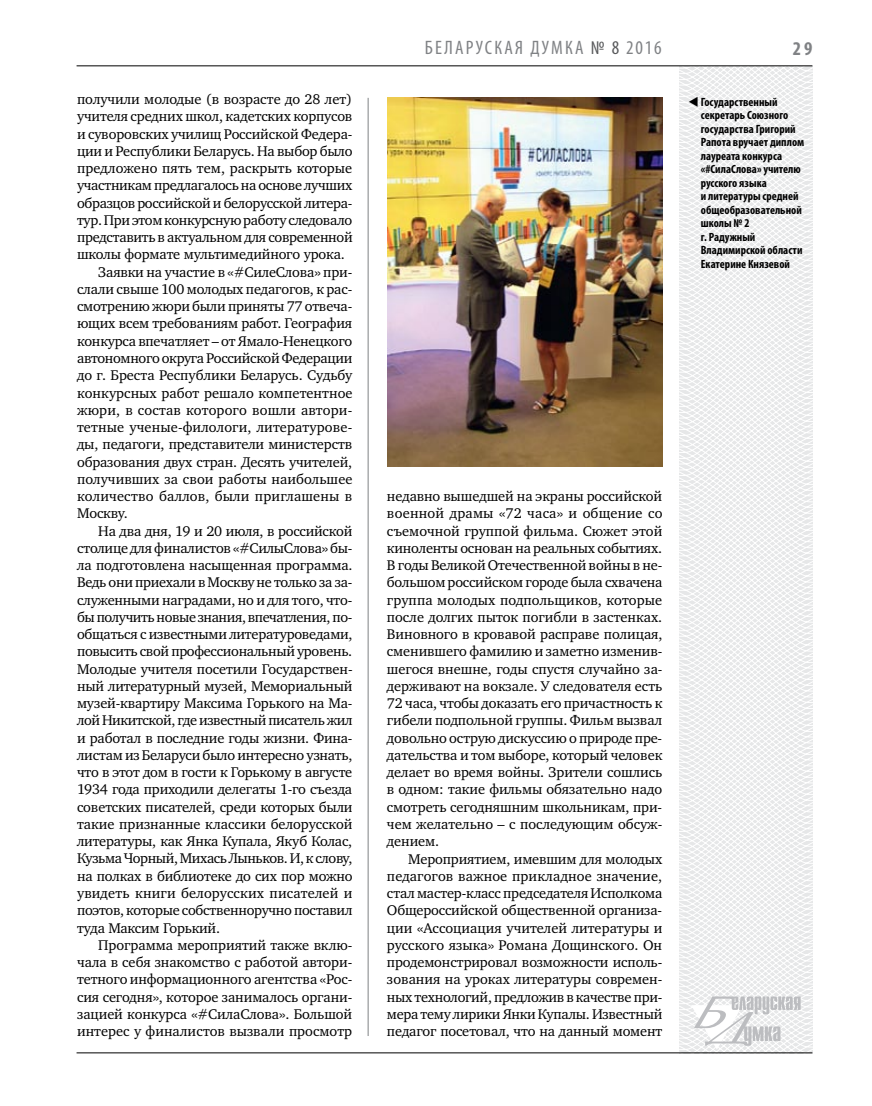
<style>
.page{position:relative;width:872px;height:1106px;background:#fff}
.page>*{position:absolute;margin:0;border:0;box-sizing:border-box;transform-origin:0 0}
.t1{font:condensed 19.5px "Myriad Pro";letter-spacing:.11em;color:#808285}
.t2{font:700 condensed 19.5px "Myriad Pro";color:#808285}
.t3{font:14.4px/17.2px "Charter C";letter-spacing:-.01em;color:#000;text-align:justify}
.t4{font:14.4px "Charter C";letter-spacing:.01em;color:#000}
.t5{font:14.4px "Charter C";letter-spacing:-.03em;color:#000}
.t6{font:700 condensed 12px/13.5px "Myriad Pro";color:#000}
.s1{color:#58595b}
</style>
<div class="page">
<hr style="left:368px;top:98px;width:1px;height:938px;background:#808285">
<svg style="left:621px;top:65px;width:192px;height:989px"></svg>
<svg style="left:691px;top:996px;width:109px;height:53px"></svg>
<hr style="left:77px;top:65px;width:735px;height:1px;background:#000">
<hr style="left:77px;top:1052px;width:735px;height:1px;background:#000">
<img style="left:387px;top:97px;width:275px;height:369px">
<svg style="left:698px;top:106px;width:12px;height:1px"></svg>
<p class="t3" style="left:77px;top:91px;width:277px">получили молодые (в возрасте до 28 лет)</p>
<p class="t3" style="left:77px;top:108px;width:277px">учителя средних школ, кадетских корпусов</p>
<p class="t3" style="left:77px;top:125px;width:277px">и суворовских училищ Российской Федера-</p>
<p class="t3" style="left:77px;top:142px;width:277px">ции и Республики Беларусь. На выбор было</p>
<p class="t3" style="left:77px;top:160px;width:277px">предложено пять тем, раскрыть которые</p>
<p class="t3" style="left:77px;top:177px;width:277px">участникам предлагалось на основе лучших</p>
<p class="t3" style="left:77px;top:194px;width:277px">образцов российской и белорусской литера-</p>
<p class="t3" style="left:77px;top:211px;width:277px">тур. При этом конкурсную работу следовало</p>
<p class="t3" style="left:77px;top:229px;width:277px">представить в актуальном для современной</p>
<p class="t3" style="left:77px;top:246px;width:269px">школы формате мультимедийного урока.</p>
<p class="t3" style="left:98px;top:263px;width:255px">Заявки на участие в «#СилеСлова» при-</p>
<p class="t3" style="left:77px;top:280px;width:277px">слали свыше 100 молодых педагогов, к рас-</p>
<p class="t3" style="left:77px;top:298px;width:277px">смотрению жюри были приняты 77 отвеча-</p>
<p class="t3" style="left:77px;top:315px;width:277px">ющих всем требованиям работ. География</p>
<p class="t3" style="left:77px;top:332px;width:277px">конкурса впечатляет – от Ямало-Ненецкого</p>
<p class="t3" style="left:77px;top:349px;width:277px">автономного округа Российской Федерации</p>
<p class="t3" style="left:77px;top:367px;width:277px">до г. Бреста Республики Беларусь. Судьбу</p>
<p class="t3" style="left:77px;top:384px;width:277px">конкурсных работ решало компетентное</p>
<p class="t4" style="left:77px;top:402px;width:277px">жюри, в состав которого вошли автори-</p>
<p class="t4" style="left:77px;top:419px;width:277px">тетные ученые-филологи, литературове-</p>
<p class="t3" style="left:77px;top:436px;width:277px">ды, педагоги, представители министерств</p>
<p class="t3" style="left:77px;top:453px;width:277px">образования двух стран. Десять учителей,</p>
<p class="t3" style="left:77px;top:470px;width:277px">получивших за свои работы наибольшее</p>
<p class="t4" style="left:77px;top:488px;width:277px">количество баллов, были приглашены в</p>
<p class="t3" style="left:77px;top:505px;width:52px">Москву.</p>
<p class="t3" style="left:98px;top:522px;width:255px">На два дня, 19 и 20 июля, в российской</p>
<p class="t3" style="left:77px;top:539px;width:277px">столице для финалистов «#СилыСлова» бы-</p>
<p class="t3" style="left:77px;top:556px;width:277px">ла подготовлена насыщенная программа.</p>
<p class="t3" style="left:77px;top:574px;width:277px">Ведь они приехали в Москву не только за за-</p>
<p class="t3" style="left:77px;top:591px;width:277px">служенными наградами, но и для того, что-</p>
<p class="t5" style="left:77px;top:609px;width:277px">бы получить новые знания, впечатления, по-</p>
<p class="t3" style="left:77px;top:625px;width:277px">общаться с известными литературоведами,</p>
<p class="t3" style="left:77px;top:643px;width:277px">повысить свой профессиональный уровень.</p>
<p class="t3" style="left:77px;top:660px;width:277px">Молодые учителя посетили Государствен-</p>
<p class="t3" style="left:77px;top:677px;width:277px">ный литературный музей, Мемориальный</p>
<p class="t3" style="left:77px;top:694px;width:277px">музей-квартиру Максима Горького на Ма-</p>
<p class="t3" style="left:77px;top:712px;width:277px">лой Никитской, где известный писатель жил</p>
<p class="t3" style="left:77px;top:729px;width:277px">и работал в последние годы жизни. Фина-</p>
<p class="t3" style="left:77px;top:746px;width:277px">листам из Беларуси было интересно узнать,</p>
<p class="t3" style="left:77px;top:764px;width:277px">что в этот дом в гости к Горькому в августе</p>
<p class="t3" style="left:77px;top:781px;width:277px">1934 года приходили делегаты 1-го съезда</p>
<p class="t3" style="left:77px;top:798px;width:277px">советских писателей, среди которых были</p>
<p class="t3" style="left:77px;top:815px;width:277px">такие признанные классики белорусской</p>
<p class="t3" style="left:77px;top:833px;width:277px">литературы, как Янка Купала, Якуб Колас,</p>
<p class="t5" style="left:77px;top:850px;width:277px">Кузьма Чорный, Михась Лыньков. И, к слову,</p>
<p class="t3" style="left:77px;top:867px;width:277px">на полках в библиотеке до сих пор можно</p>
<p class="t4" style="left:77px;top:885px;width:277px">увидеть книги белорусских писателей и</p>
<p class="t3" style="left:77px;top:902px;width:277px">поэтов, которые собственноручно поставил</p>
<p class="t3" style="left:77px;top:919px;width:144px">туда Максим Горький.</p>
<p class="t3" style="left:98px;top:936px;width:256px">Программа мероприятий также вклю-</p>
<p class="t3" style="left:77px;top:953px;width:277px">чала в себя знакомство с работой автори-</p>
<p class="t3" style="left:77px;top:971px;width:277px">тетного информационного агентства «Рос-</p>
<p class="t3" style="left:77px;top:988px;width:277px">сия сегодня», которое занималось органи-</p>
<p class="t3" style="left:77px;top:1005px;width:277px">зацией конкурса «#СилаСлова». Большой</p>
<p class="t3" style="left:77px;top:1022px;width:277px">интерес у финалистов вызвали просмотр</p>
<h1 class="t1" style="left:425px;top:36px;width:238px">БЕЛАРУСКА Я ДУМКА <span class="s1">№ 8</span> 2016</h1>
<h1 class="t2" style="left:793px;top:37px;width:21px">29</h1>
<p class="t6" style="left:701px;top:95px;width:105px;text-indent:-13px">▼ Государственный секретарь Союзного государства Григорий<br>Рапота вручает диплом лауреата конкурса «#СилаСлова» учителю русского языка<br>и литературы средней общеобразовательной школы № 2<br>г. Радужный<br>Владимирской области<br>Екатерине Князевой</p>
<p class="t3" style="left:387px;top:488px;width:277px">недавно вышедшей на экраны российской военной драмы «72 часа» и общение со съемочной группой фильма. Сюжет этой киноленты основан на реальных событиях.<br>В годы Великой Отечественной войны в не&shy;большом российском городе была схвачена группа молодых подпольщиков, которые после долгих пыток погибли в застенках.<br>Виновного в кровавой расправе полицая, сменившего фамилию и заметно изменив&shy;шегося внешне, годы спустя случайно за&shy;держивают на вокзале. У следователя есть 72 часа, чтобы доказать его причастность к гибели подпольной группы. Фильм вызвал довольно острую дискуссию о природе пре&shy;дательства и том выборе, который человек делает во время войны. Зрители сошлись в одном: такие фильмы обязательно надо смотреть сегодняшним школьникам, при&shy;чем желательно – с последующим обсуж&shy;дением.</p>
<p class="t3" style="left:387px;top:850px;width:277px;text-indent:21px">Мероприятием, имевшим для молодых педагогов важное прикладное значение, стал мастер-класс председателя Исполкома Общероссийской общественной организа&shy;ции «Ассоциация учителей литературы и русского языка» Романа Дощинского. Он продемонстрировал возможности исполь&shy;зования на уроках литературы современ&shy;ных технологий, предложив в качестве при&shy;мера тему лирики Янки Купалы. Известный педагог посетовал, что на данный момент</p>
</div>
